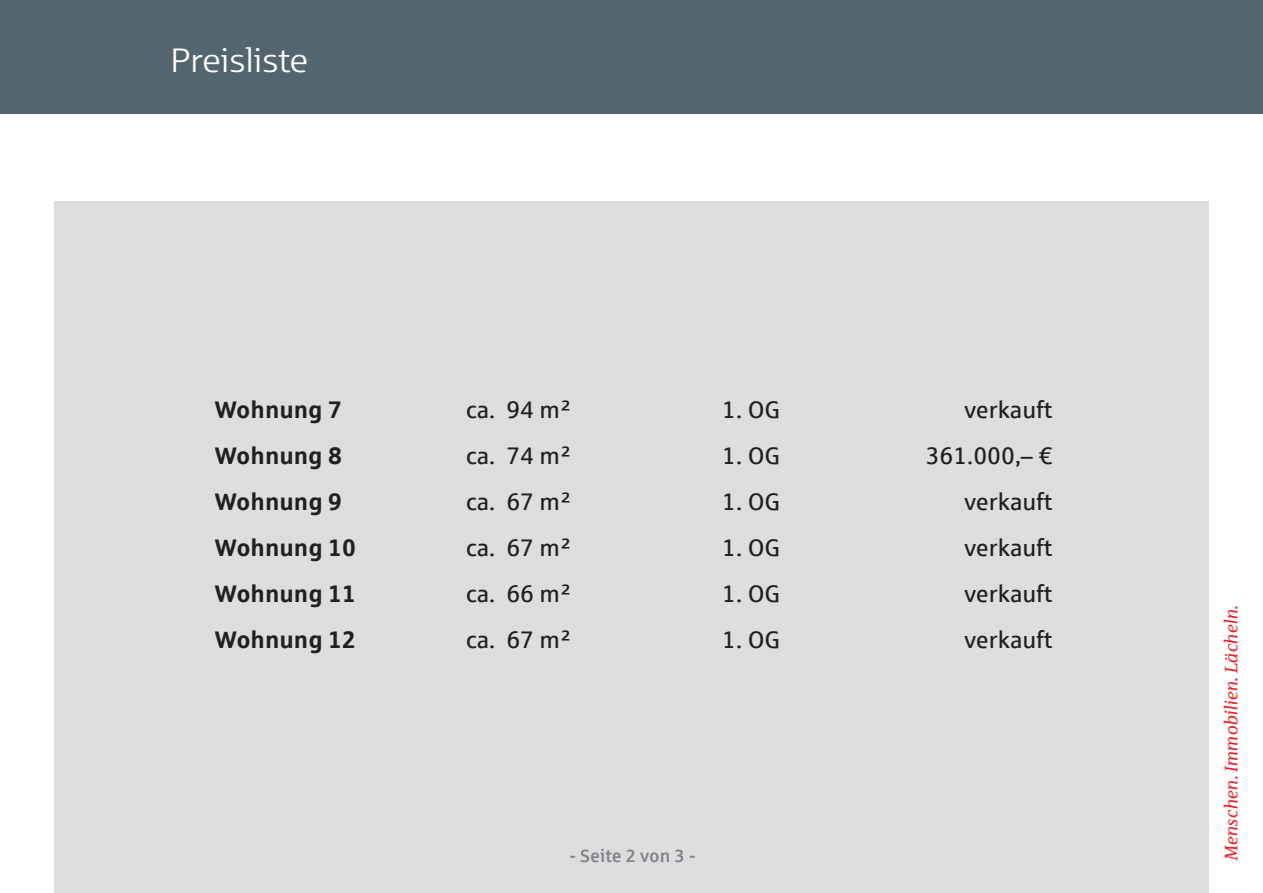
<style>
.page{position:relative;width:1263px;height:893px;background:#fff}
.page>*{position:absolute;margin:0;border:0;box-sizing:border-box;transform-origin:0 0}
.t1{font:33.75px "Sparkasse Lt";letter-spacing:-.02em;color:#fff;scale:1.1 1}
.t2{font:24px "Sparkasse Rg";color:#231f20}
.t3{font:700 24px "Sparkasse Rg";color:#231f20}
.t4{font:italic 18px "Sparkasse Serif";color:#ee1d23}
.t5{font:500 18px "Sparkasse";color:#808285}
</style>
<div class="page">
<div style="left:0;top:0;width:1263px;height:114px;background:#53656e"></div>
<div style="left:54px;top:202px;width:1155px;height:691px;background:#dcdddf"></div>
<h1 class="t1" style="left:170px;top:40px;width:127px">Preisliste</h1>
<p class="t3" style="left:215px;top:395px;width:129px">Wohnung 7</p>
<p class="t2" style="left:466px;top:395px;width:107px">ca. 94 m²</p>
<p class="t2" style="left:722px;top:395px;width:59px">1. OG</p>
<p class="t2" style="left:964px;top:395px;width:90px">verkauft</p>
<p class="t3" style="left:215px;top:441px;width:129px">Wohnung 8</p>
<p class="t2" style="left:466px;top:441px;width:107px">ca. 74 m²</p>
<p class="t2" style="left:722px;top:441px;width:59px">1. OG</p>
<p class="t2" style="left:926px;top:441px;width:128px">361.000,– €</p>
<p class="t3" style="left:215px;top:487px;width:129px">Wohnung 9</p>
<p class="t2" style="left:466px;top:487px;width:107px">ca. 67 m²</p>
<p class="t2" style="left:722px;top:487px;width:59px">1. OG</p>
<p class="t2" style="left:964px;top:487px;width:90px">verkauft</p>
<p class="t3" style="left:215px;top:533px;width:143px">Wohnung 10</p>
<p class="t2" style="left:466px;top:533px;width:107px">ca. 67 m²</p>
<p class="t2" style="left:722px;top:533px;width:59px">1. OG</p>
<p class="t2" style="left:964px;top:533px;width:90px">verkauft</p>
<p class="t3" style="left:215px;top:579px;width:143px">Wohnung 11</p>
<p class="t2" style="left:466px;top:579px;width:107px">ca. 66 m²</p>
<p class="t2" style="left:722px;top:579px;width:59px">1. OG</p>
<p class="t2" style="left:964px;top:579px;width:90px">verkauft</p>
<p class="t3" style="left:215px;top:625px;width:143px">Wohnung 12</p>
<p class="t2" style="left:466px;top:625px;width:107px">ca. 67 m²</p>
<p class="t2" style="left:722px;top:625px;width:59px">1. OG</p>
<p class="t2" style="left:964px;top:625px;width:90px">verkauft</p>
<p class="t5" style="left:569px;top:845px;width:128px">- Seite 2 von 3 -</p>
<p class="t4" style="left:1220px;top:861px;width:257px;rotate:-90deg">Menschen. Immobilien. Lächeln.</p>
</div>
